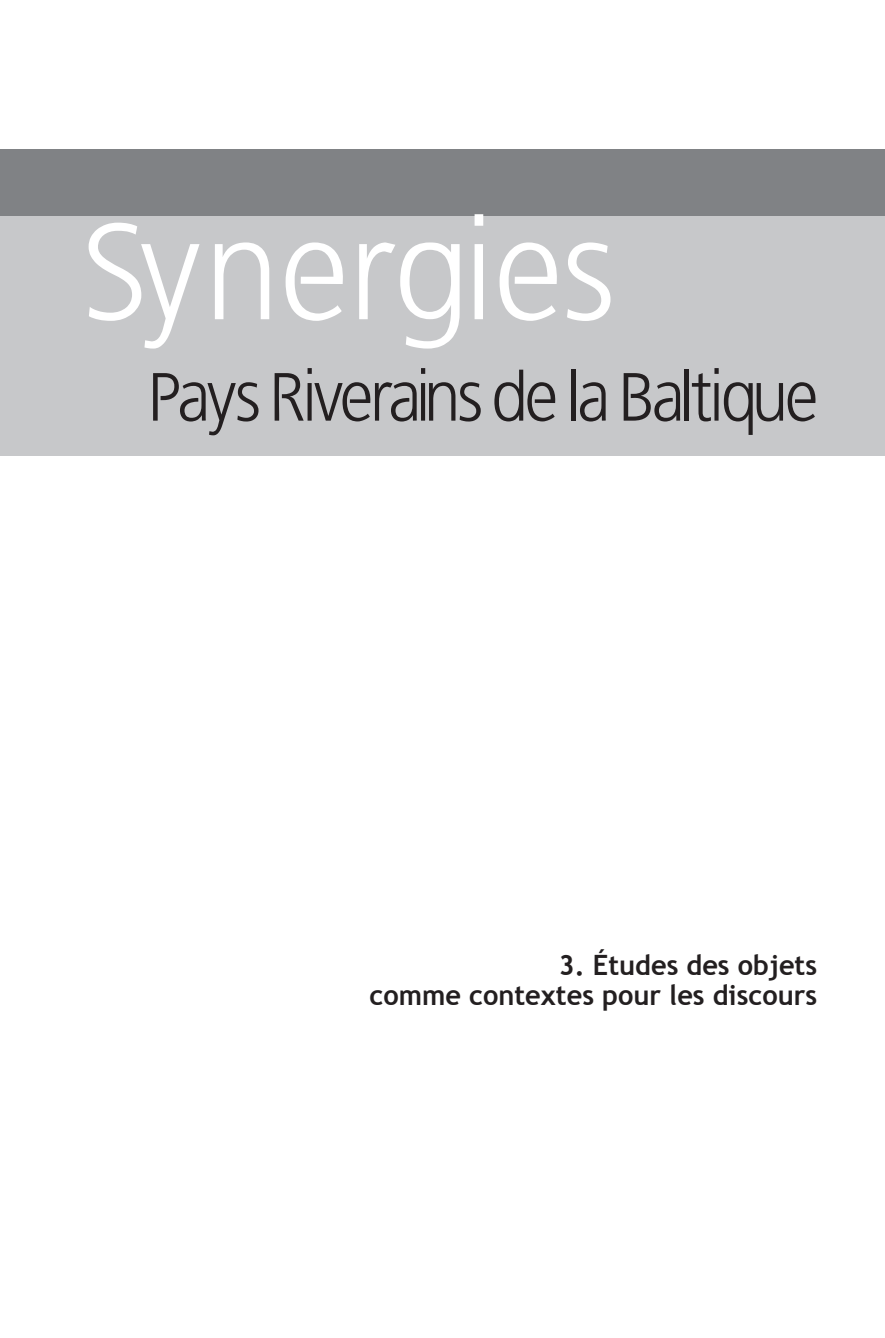
<style>
.page{position:relative;width:885px;height:1338px;background:#fff}
.page>*{position:absolute;margin:0;border:0;box-sizing:border-box;transform-origin:0 0}
.t1{font:135.8px "Bastardus Sans";color:#fff}
.t2{font:68px "Bastardus Sans";letter-spacing:-.05em;color:#231f20}
.t3{font:700 28px "Trebuchet MS";color:#231f20}
</style>
<div class="page">
<div style="left:0;top:187px;width:884px;height:269px;background:#c7c8ca"></div>
<div style="left:0;top:149px;width:884px;height:66px;background:#808285"></div>
<p class="t1" style="left:81px;top:194px;width:536px">Synergies</p>
<p class="t2" style="left:147px;top:358px;width:672px">Pays Riverains de la Baltique</p>
<p class="t3" style="left:559px;top:948px;width:260px">3. Études des objets</p>
<p class="t3" style="left:369px;top:978px;width:449px">comme contextes pour les discours</p>
</div>
